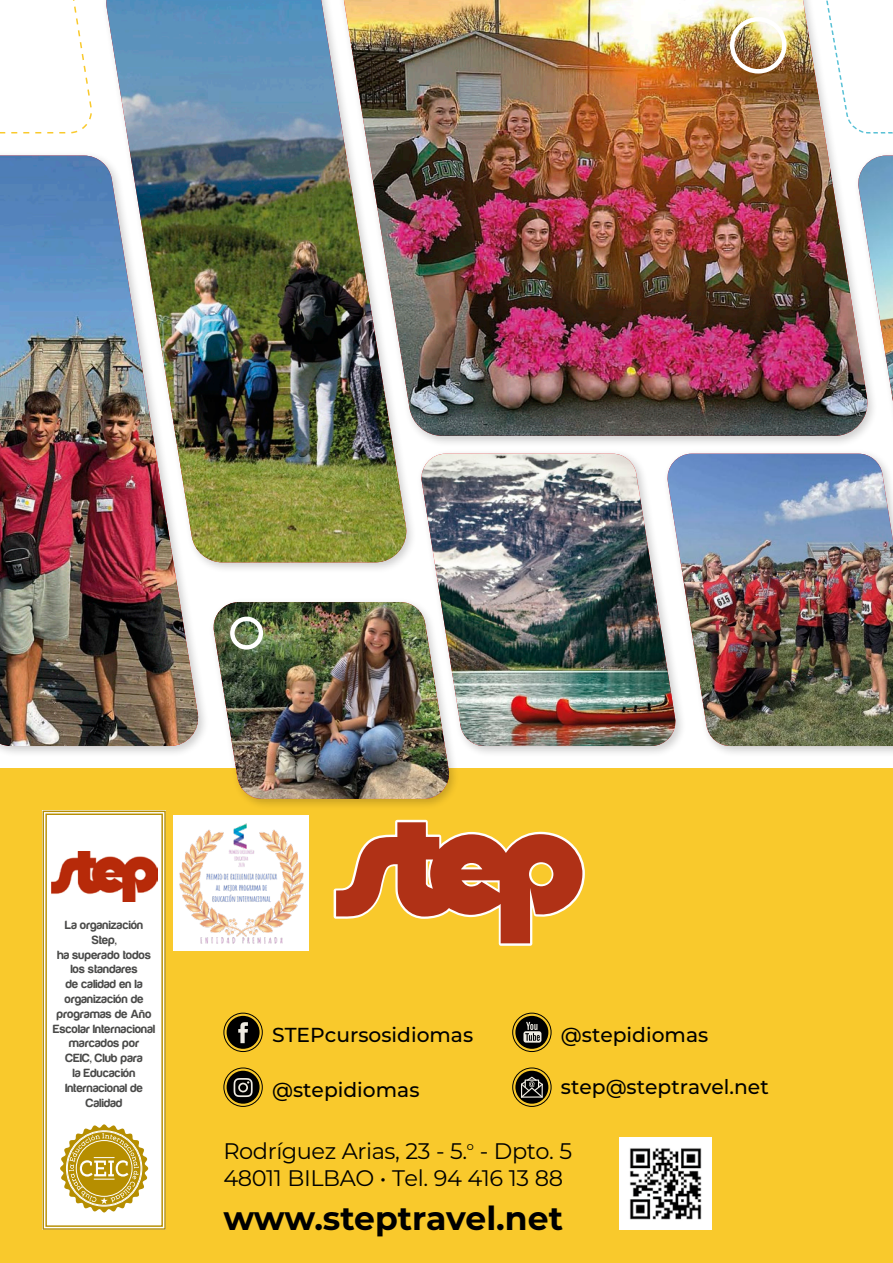
<style>
.page{position:relative;width:893px;height:1263px;background:#fff}
.page>*{position:absolute;margin:0;border:0;box-sizing:border-box;transform-origin:0 0}
.t1{font:700 33px "Montserrat";color:#000}
.t2{font:22.5px/27px "Montserrat";letter-spacing:-.02em;color:#000}
.t3{font:500 20.25px "Montserrat";color:#000}
.t4{font:700 12.3px/14.9px "Harabara";letter-spacing:.02em;color:#4a4a49;text-align:center}
</style>
<div class="page">
<div style="left:0;top:769px;width:893px;height:494px;background:#f9c92c"></div>
<div style="left:663px;top:448px;width:230px;height:309px;background:#000;opacity:.2"></div>
<img style="left:686px;top:454px;width:167px;height:292px">
<img style="left:418px;top:0;width:435px;height:436px">
<div style="left:174px;top:815px;width:135px;height:135px;background:#fff"></div>
<img style="left:179px;top:823px;width:125px;height:121px">
<div style="left:43px;top:811px;width:123px;height:419px;background:#fff"></div>
<div style="left:45px;top:813px;width:118px;height:414px;border:1px solid #b68e00"></div>
<svg style="left:60px;top:1124px;width:88px;height:88px;background:#d4bd6b"></svg>
<img style="left:52px;top:851px;width:105px;height:51px">
<img style="left:620px;top:1137px;width:92px;height:93px">
<div style="left:223px;top:1013px;width:40px;height:39px;border:1px solid #000;border-radius:50%"></div>
<div style="left:227px;top:1016px;width:33px;height:33px;background:#000;border-radius:50%"></div>
<svg style="left:238px;top:1022px;width:10px;height:21px"></svg>
<div style="left:223px;top:1067px;width:40px;height:40px;border:1px solid #000;border-radius:50%"></div>
<div style="left:227px;top:1071px;width:33px;height:33px;background:#000;border-radius:50%"></div>
<svg style="left:234px;top:1078px;width:19px;height:19px"></svg>
<div style="left:512px;top:1013px;width:39px;height:39px;border:1px solid #000;border-radius:50%"></div>
<div style="left:515px;top:1016px;width:33px;height:33px;background:#000;border-radius:50%"></div>
<svg style="left:523px;top:1022px;width:18px;height:21px"></svg>
<div style="left:512px;top:1067px;width:39px;height:40px;border:1px solid #000;border-radius:50%"></div>
<div style="left:515px;top:1071px;width:33px;height:33px;background:#000;border-radius:50%"></div>
<svg style="left:521px;top:1077px;width:22px;height:21px"></svg>
<div style="left:0;top:150px;width:209px;height:607px;background:#000;opacity:.2"></div>
<img style="left:0;top:156px;width:200px;height:590px">
<div style="left:101px;top:0;width:317px;height:574px;background:#000;opacity:.2"></div>
<img style="left:106px;top:0;width:302px;height:562px">
<svg style="left:0;top:0;width:92px;height:133px"></svg>
<div style="left:209px;top:597px;width:251px;height:213px;background:#000;opacity:.2"></div>
<img style="left:214px;top:602px;width:235px;height:197px">
<svg style="left:230px;top:617px;width:33px;height:33px"></svg>
<img style="left:730px;top:17px;width:56px;height:57px">
<div style="left:417px;top:448px;width:269px;height:309px;background:#000;opacity:.2"></div>
<img style="left:420px;top:454px;width:257px;height:292px">
<svg style="left:333px;top:819px;width:252px;height:127px"></svg>
<svg style="left:803px;top:0;width:90px;height:134px"></svg>
<div style="left:853px;top:150px;width:40px;height:607px;background:#000;opacity:.2"></div>
<img style="left:856px;top:156px;width:37px;height:590px">
<img style="left:857px;top:156px;width:36px;height:245px">
<p class="t4" style="left:53px;top:918px;width:103px">La organización<br>Step,<br>ha superado todos los standares<br>de calidad en la organización de programas de Año<br>Escolar Internacional marcados por<br>CEIC, Club para<br>la Educación<br>Internacional de<br>Calidad</p>
<h3 class="t3" style="left:272px;top:1021px;width:203px">STEPcursosidiomas</h3>
<h3 class="t3" style="left:272px;top:1076px;width:149px">@stepidiomas</h3>
<h3 class="t3" style="left:561px;top:1021px;width:149px">@stepidiomas</h3>
<h3 class="t3" style="left:561px;top:1073px;width:209px">step@steptravel.net</h3>
<h2 class="t2" style="left:223px;top:1137px;width:350px">Rodríguez Arias, 23 - 5.<sup>o</sup> - Dpto. 5<br>48011 BILBAO • Tel. 94 416 13 88</h2>
<h1 class="t1" style="left:223px;top:1194px;width:341px">www.steptravel.net</h1>
</div>
